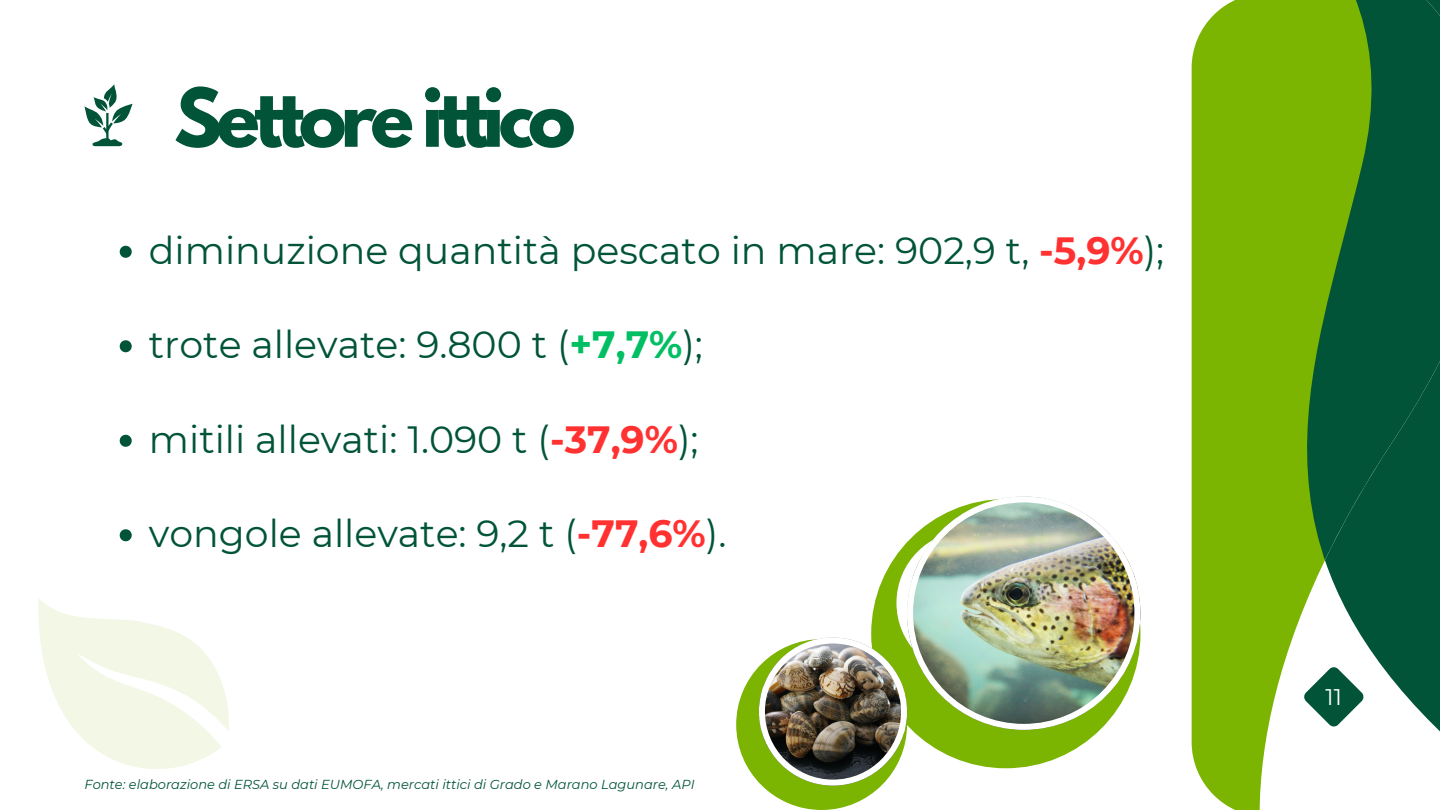
<style>
.page{position:relative;width:1440px;height:810px;background:#fff}
.page>*{position:absolute;margin:0;border:0;box-sizing:border-box;transform-origin:0 0}
.t1{font:700 71.8px "League Spartan";letter-spacing:-.08em;color:#015438}
.t2{font:37.9px "Montserrat";color:#015438}
.t3{font:22.6px "Montserrat";color:#fff}
.t4{font:italic 13px "Montserrat";color:#015438}
.s1{font-weight:700;color:#ff3131}
.s2{font-weight:700;color:#00bf63}
</style>
<div class="page">
<div style="left:1192px;top:0;width:248px;height:810px;background:#7bb401"></div>
<svg style="left:1259px;top:618px;width:181px;height:192px;fill:#fff"></svg>
<svg style="left:1300px;top:0;width:140px;height:784px;fill:#015438"></svg>
<svg style="left:1304px;top:667px;width:60px;height:60px;background:#6f9e8e"></svg>
<svg style="left:38px;top:598px;width:191px;height:171px"></svg>
<svg style="left:871px;top:542px;width:229px;height:226px;fill:#7bb401"></svg>
<img style="left:907px;top:496px;width:233px;height:234px">
<img style="left:736px;top:638px;width:171px;height:172px">
<svg style="left:120px;top:246px;width:12px;height:12px"></svg>
<svg style="left:120px;top:340px;width:12px;height:12px"></svg>
<svg style="left:120px;top:435px;width:12px;height:12px"></svg>
<svg style="left:120px;top:529px;width:12px;height:12px"></svg>
<svg style="left:84px;top:84px;width:48px;height:62px"></svg>
<p class="t1" style="left:174px;top:82px;width:403px">Settore ittico</p>
<p class="t2" style="left:149px;top:227px;width:1017px">diminuzione quantità pescato in mare: 902,9 t, <span class="s1">-5,9%</span>);</p>
<p class="t2" style="left:149px;top:322px;width:556px">trote allevate: 9.800 t (<span class="s2">+7,7%</span>);</p>
<p class="t2" style="left:149px;top:416px;width:551px">mitili allevati: 1.090 t (<span class="s1">-37,9%</span>);</p>
<p class="t2" style="left:149px;top:511px;width:579px">vongole allevate: 9,2 t (<span class="s1">-77,6%</span>).</p>
<p class="t4" style="left:84px;top:777px;width:612px">Fonte: elaborazione di ERSA su dati EUMOFA, mercati ittici di Grado e Marano Lagunare, API</p>
<p class="t3" style="left:1326px;top:683px;width:18px">11</p>
</div>
